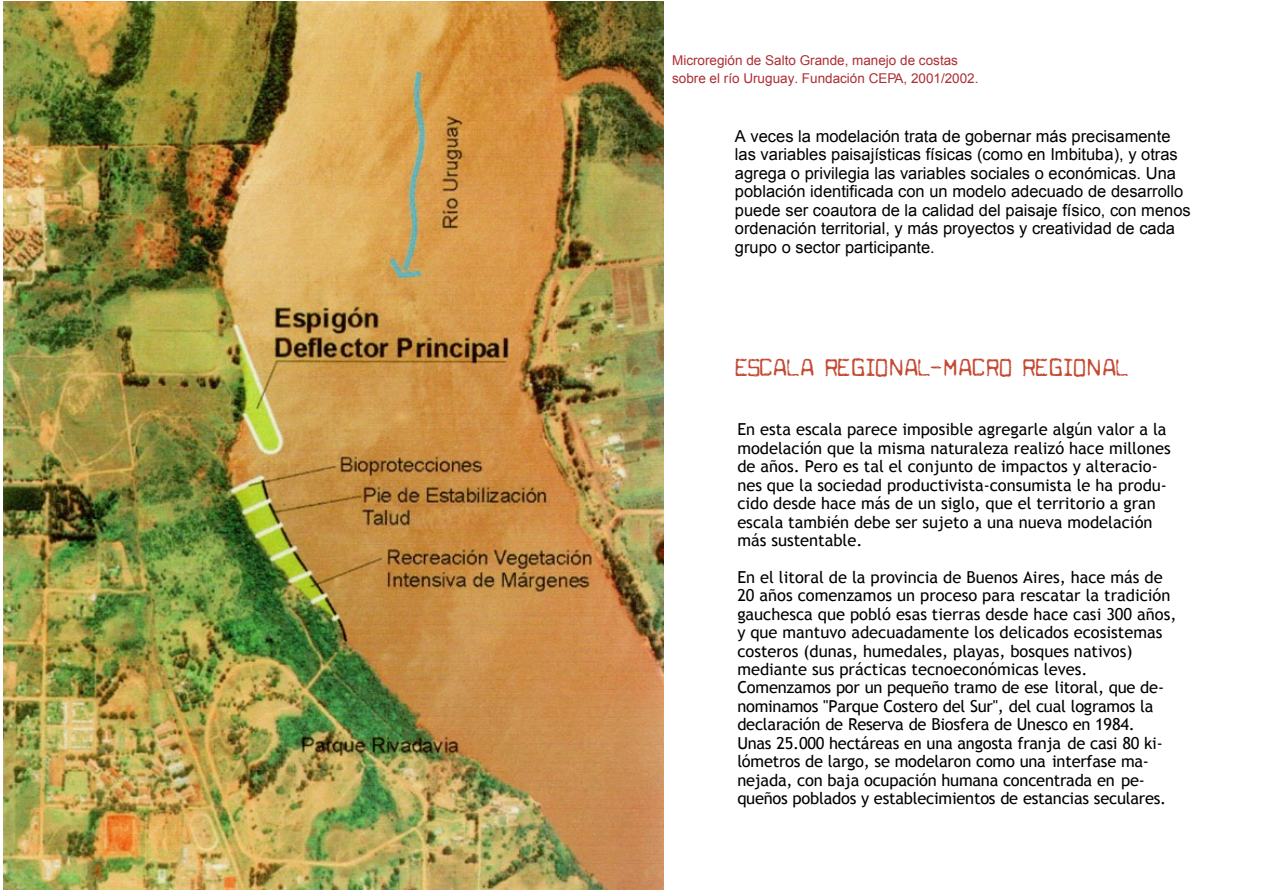
<style>
.page{position:relative;width:1263px;height:894px;background:#fff}
.page>*{position:absolute;margin:0;border:0;box-sizing:border-box;transform-origin:0 0}
.t1{font:27px "Cuomotype";color:#c44a33}
.t2{font:16.5px/18.5px "Trebuchet MS";color:#000}
.t3{font:16.5px/18.5px "Arial";color:#000}
.t4{font:13.5px/18.5px "Arial";color:#ad2e33}
</style>
<div class="page">
<img style="left:4px;top:1px;width:660px;height:888px">
<p class="t4" style="left:672px;top:52px;width:308px">Microregión de Salto Grande, manejo de costas sobre el río Uruguay. Fundación CEPA, 2001/2002.</p>
<p class="t3" style="left:735px;top:128px;width:457px">A veces la modelación trata de gobernar más precisamente las variables paisajísticas físicas (como en Imbituba), y otras agrega o privilegia las variables sociales o económicas. Una población identificada con un modelo adecuado de desarrollo puede ser coautora de la calidad del paisaje físico, con menos ordenación territorial, y más proyectos y creatividad de cada grupo o sector participante.</p>
<h1 class="t1" style="left:736px;top:354px;width:394px">ESCALA REGIONAL-MACRO REGIONAL</h1>
<p class="t2" style="left:737px;top:422px;width:435px">En esta escala parece imposible agregarle algún valor a la modelación que la misma naturaleza realizó hace millones de años. Pero es tal el conjunto de impactos y alteracio&shy;nes que la sociedad productivista-consumista le ha produ&shy;cido desde hace más de un siglo, que el territorio a gran escala también debe ser sujeto a una nueva modelación más sustentable.</p>
<p class="t2" style="left:737px;top:569px;width:441px">En el litoral de la provincia de Buenos Aires, hace más de 20 años comenzamos un proceso para rescatar la tradición gauchesca que pobló esas tierras desde hace casi 300 años, y que mantuvo adecuadamente los delicados ecosistemas costeros (dunas, humedales, playas, bosques nativos) mediante sus prácticas tecnoeconómicas leves.<br>Comenzamos por un pequeño tramo de ese litoral, que de&shy;nominamos "Parque Costero del Sur", del cual logramos la declaración de Reserva de Biosfera de Unesco en 1984.<br>Unas 25.000 hectáreas en una angosta franja de casi 80 ki&shy;lómetros de largo, se modelaron como una interfase ma&shy;nejada, con baja ocupación humana concentrada en pe&shy;queños poblados y establecimientos de estancias seculares.</p>
</div>
